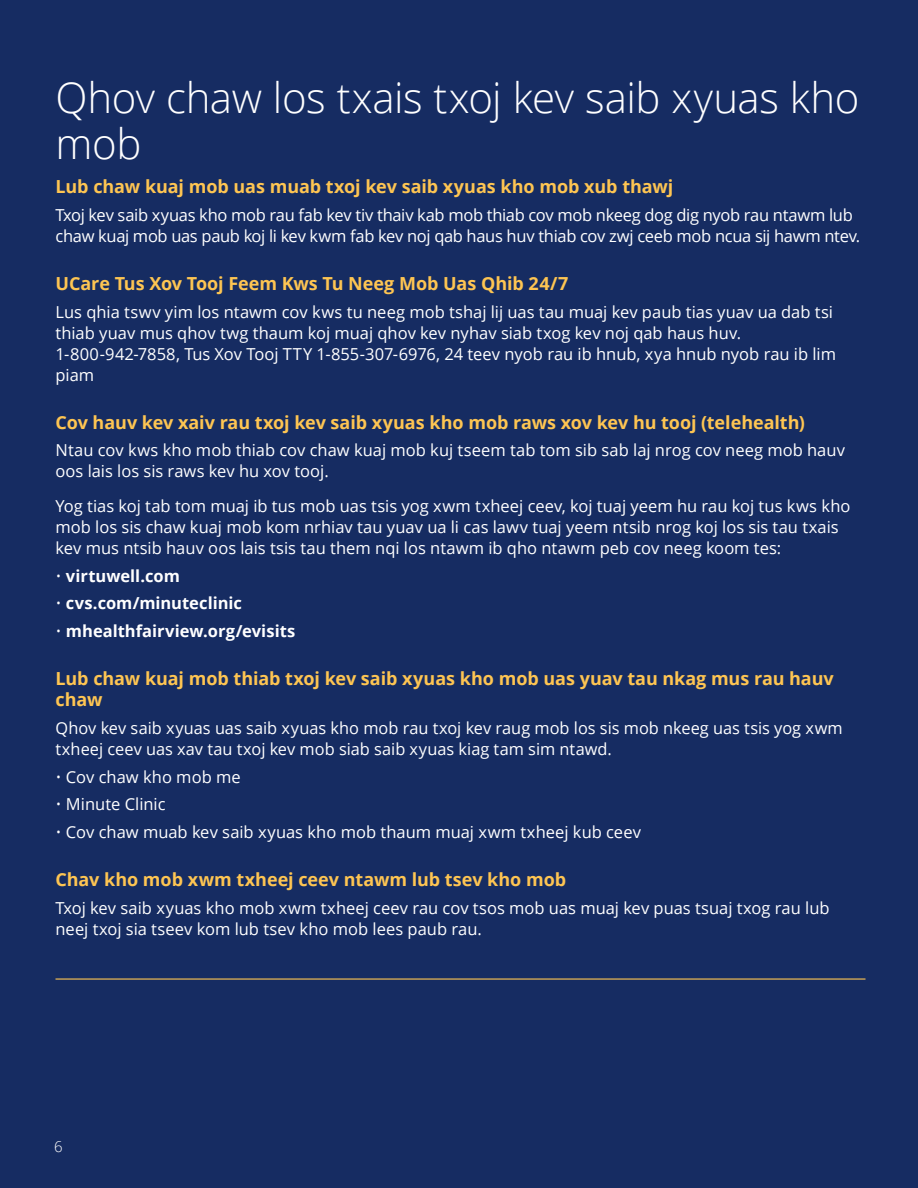
<style>
.page{position:relative;width:918px;height:1188px;background:#162c62}
.page>*{position:absolute;margin:0;border:0;box-sizing:border-box;transform-origin:0 0}
.use_this_head{font:300 42px/46.5px "Open Sans";letter-spacing:-.01em;color:#fff}
.body_header_18{font:700 18px/21px "Open Sans";letter-spacing:-.005em;color:#fec552}
.body_copy_12_16{font:700 18px "Open Sans";letter-spacing:-.005em;color:#fec552}
.body_copy_12_16-2{font:16.5px/21px "Open Sans";color:#fff}
.body_copy_12_16-3{font:16.5px/21px "Open Sans";letter-spacing:-.02em;color:#fff}
.body_12_16_bullets{font:16.5px "Open Sans";color:#fff}
.body_12_16_bullets-2{font:700 16.5px "Open Sans";color:#fff}
.t1{font:300 15px "Open Sans";color:#fff}
.s1{font-weight:300}
</style>
<div class="page">
<hr style="left:56px;top:978px;width:810px;height:2px;background:#fec552">
<p class="use_this_head" style="left:56px;top:73px;width:805px">Qhov chaw los txais txoj kev saib xyuas kho mob</p>
<p class="body_header_18" style="left:56px;top:176px;width:619px">Lub chaw kuaj mob uas muab txoj kev saib xyuas kho mob xub thawj</p>
<p class="body_copy_12_16-3" style="left:56px;top:204px;width:804px">Txoj kev saib xyuas kho mob rau fab kev tiv thaiv kab mob thiab cov mob nkeeg dog dig nyob rau ntawm lub chaw kuaj mob uas paub koj li kev kwm fab kev noj qab haus huv thiab cov zwj ceeb mob ncua sij hawm ntev.</p>
<p class="body_header_18" style="left:56px;top:272px;width:515px">UCare Tus Xov Tooj Feem Kws Tu Neeg Mob Uas Qhib 24/7</p>
<p class="body_copy_12_16-2" style="left:56px;top:301px;width:779px">Lus qhia tswv yim los ntawm cov kws tu neeg mob tshaj lij uas tau muaj kev paub tias yuav ua dab tsi thiab yuav mus qhov twg thaum koj muaj qhov kev nyhav siab txog kev noj qab haus huv.</p>
<p class="body_copy_12_16-2" style="left:56px;top:343px;width:782px">1-800-942-7858, Tus Xov Tooj TTY 1-855‑307-6976, 24 teev nyob rau ib hnub, xya hnub nyob rau ib lim piam</p>
<p class="body_copy_12_16" style="left:56px;top:409px;width:751px">Cov hauv kev xaiv rau txoj kev saib xyuas kho mob raws xov kev hu tooj (telehealth)</p>
<p class="body_copy_12_16-2" style="left:56px;top:439px;width:791px">Ntau cov kws kho mob thiab cov chaw kuaj mob kuj tseem tab tom sib sab laj nrog cov neeg mob hauv oos lais los sis raws kev hu xov tooj.</p>
<p class="body_copy_12_16-2" style="left:56px;top:495px;width:796px">Yog tias koj tab tom muaj ib tus mob uas tsis yog xwm txheej ceev, koj tuaj yeem hu rau koj tus kws kho mob los sis chaw kuaj mob kom nrhiav tau yuav ua li cas lawv tuaj yeem ntsib nrog koj los sis tau txais kev mus ntsib hauv oos lais tsis tau them nqi los ntawm ib qho ntawm peb cov neeg koom tes:</p>
<p class="body_12_16_bullets-2" style="left:56px;top:564px;width:126px"><span class="s1">•</span> virtuwell.com</p>
<p class="body_12_16_bullets-2" style="left:56px;top:592px;width:188px"><span class="s1">•</span> cvs.com/minuteclinic</p>
<p class="body_12_16_bullets-2" style="left:56px;top:619px;width:241px"><span class="s1">•</span> mhealthfairview.org/evisits</p>
<p class="body_header_18" style="left:56px;top:668px;width:780px">Lub chaw kuaj mob thiab txoj kev saib xyuas kho mob uas yuav tau nkag mus rau hauv chaw</p>
<p class="body_copy_12_16-2" style="left:56px;top:717px;width:789px">Qhov kev saib xyuas uas saib xyuas kho mob rau txoj kev raug mob los sis mob nkeeg uas tsis yog xwm txheej ceev uas xav tau txoj kev mob siab saib xyuas kiag tam sim ntawd.</p>
<p class="body_12_16_bullets" style="left:56px;top:765px;width:187px"><span class="s1">•</span> Cov chaw kho mob me</p>
<p class="body_12_16_bullets" style="left:56px;top:793px;width:112px"><span class="s1">•</span> Minute Clinic</p>
<p class="body_12_16_bullets" style="left:56px;top:821px;width:587px"><span class="s1">•</span> Cov chaw muab kev saib xyuas kho mob thaum muaj xwm txheej kub ceev</p>
<p class="body_header_18" style="left:56px;top:869px;width:512px">Chav kho mob xwm txheej ceev ntawm lub tsev kho mob</p>
<p class="body_copy_12_16-2" style="left:56px;top:897px;width:776px">Txoj kev saib xyuas kho mob xwm txheej ceev rau cov tsos mob uas muaj kev puas tsuaj txog rau lub neej txoj sia tseev kom lub tsev kho mob lees paub rau.</p>
<p class="t1" style="left:54px;top:1136px;width:10px">6</p>
</div>
